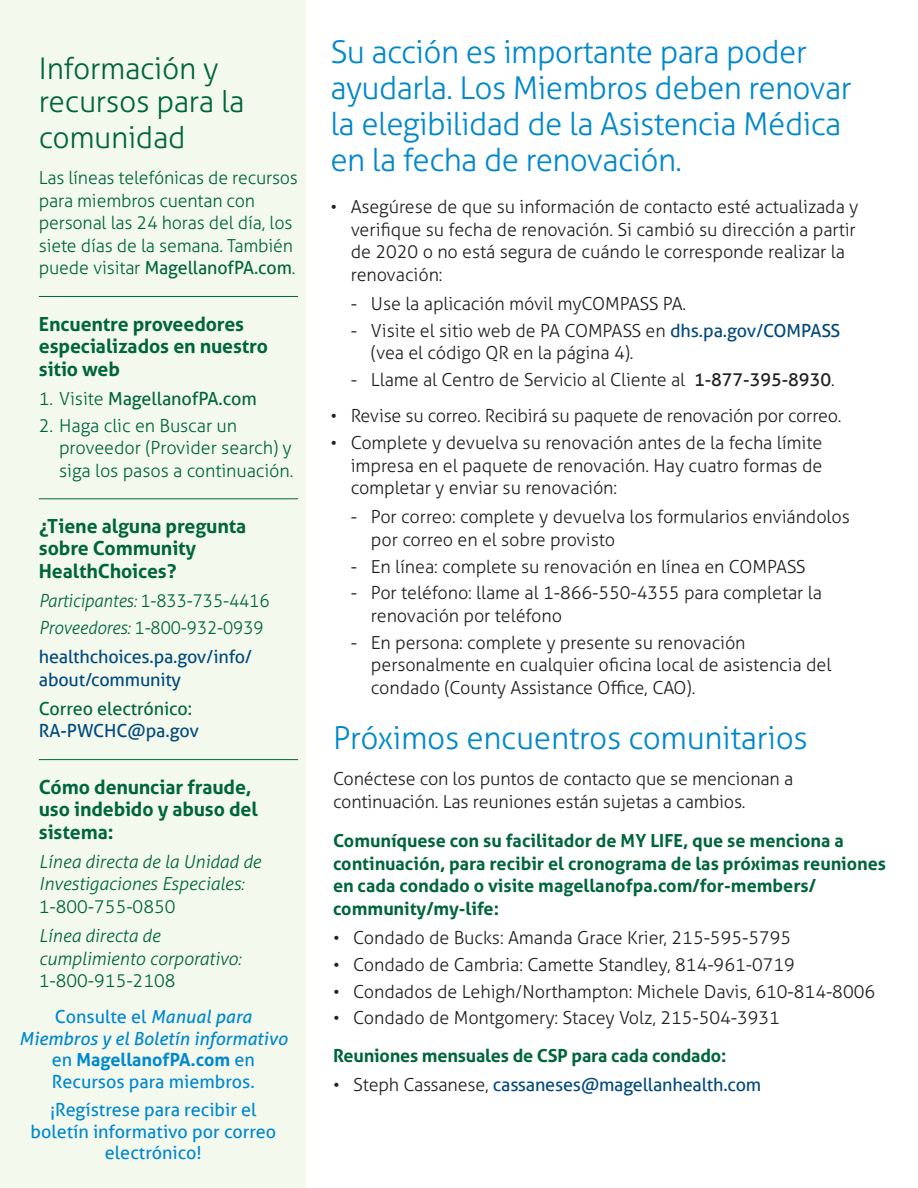
<style>
.page{position:relative;width:918px;height:1188px;background:#fff}
.page>*{position:absolute;margin:0;border:0;box-sizing:border-box;transform-origin:0 0}
.t1{font:300 31.5px/36px "Aller";letter-spacing:-.02em;color:#0088ce}
.t2{font:300 30px/33px "Aller";letter-spacing:-.01em;color:#00653c}
.Green_sidebar_bold{font:700 19.5px/22.5px "Aller";letter-spacing:-.005em;color:#00653c}
.Body_copy{font:300 18px/22.5px "Aller";letter-spacing:-.005em;color:#231f20}
.Subhead{font:700 18px/22.5px "Aller";color:#00653c}
.Body_copy-2{font:300 18px/22.5px "Aller";letter-spacing:-.01em;color:#00653c}
.Footer_URL{font:italic 18px/21.6px "Aller";color:#0088ce;text-align:center}
.Body_copy-3{font:18px/22.5px "Aller";letter-spacing:-.01em;color:#004a7c}
.Bullets{font:italic 300 18px/22.5px "Aller";letter-spacing:-.005em;color:#00653c}
.Footer_URL-2{font:18px/21.6px "Aller";color:#0088ce;text-align:center}
.Body_copy-4{font:18px/22.5px "Aller";letter-spacing:-.005em;color:#00653c}
.Body_copy-5{font:italic 300 18px/22.5px "Aller";letter-spacing:-.005em;color:#00653c}
.Bullets-2{font:italic 300 18px "Aller";letter-spacing:-.005em;color:#00653c;scale:.95 1}
.Bullets-3{font:300 18px "Aller";letter-spacing:-.01em;color:#00653c;scale:.95 1}
.s1{font-weight:400}
.s2{font-weight:300}
.s3{font-style:normal}
.s4{font-style:italic}
.s5{color:#004a7c}
.s6{font-weight:700;font-style:normal}
.s7{font-weight:400;color:#004a7c}
.s8{font-weight:300;color:#231f20}
</style>
<div class="page">
<div style="left:0;top:0;width:306px;height:1188px;background:#f4f9ee"></div>
<hr style="left:39px;top:296px;width:259px;height:1px;background:#00653c">
<hr style="left:39px;top:498px;width:259px;height:1px;background:#00653c">
<hr style="left:39px;top:759px;width:259px;height:1px;background:#00653c">
<p class="t2" style="left:39px;top:52px;width:207px">Información y recursos para la</p>
<p class="t2" style="left:39px;top:121px;width:148px">comunidad</p>
<p class="Body_copy-2" style="left:39px;top:167px;width:261px">Las líneas telefónicas de recursos para miembros cuentan con personal las 24 horas del día, los siete días de la semana. También puede visitar <span class="s1">MagellanofPA.com</span>.</p>
<p class="Green_sidebar_bold" style="left:39px;top:312px;width:231px">Encuentre proveedores especializados en nuestro sitio web</p>
<p class="Body_copy-4" style="left:39px;top:387px;width:219px"><span class="s2">1. Visite</span> MagellanofPA.com</p>
<p class="Body_copy-2" style="left:59px;top:414px;width:236px;text-indent:-20px">2. Haga clic en Buscar un proveedor (Provider search) y siga los pasos a continuación.</p>
<p class="Green_sidebar_bold" style="left:39px;top:515px;width:209px">¿Tiene alguna pregunta sobre Community<br>HealthChoices?</p>
<p class="Bullets-2" style="left:39px;top:589px;width:244px">Participantes: <span class="s3">1-833-735-4416</span></p>
<p class="Bullets-3" style="left:39px;top:616px;width:238px"><span class="s4">Proveedores:</span> 1-800-932-0939</p>
<p class="Body_copy-3" style="left:39px;top:646px;width:215px">healthchoices.pa.gov/info/ about/community</p>
<p class="Body_copy-4" style="left:39px;top:697px;width:162px">Correo electrónico:<br><span class="s5">RA-PWCHC@pa.gov</span></p>
<p class="Green_sidebar_bold" style="left:39px;top:775px;width:220px">Cómo denunciar fraude, uso indebido y abuso del sistema:</p>
<p class="Bullets" style="left:39px;top:850px;width:224px">Línea directa de la Unidad de<br>Investigaciones Especiales:<br><span class="s3">1-800-755-0850</span></p>
<p class="Body_copy-5" style="left:39px;top:924px;width:204px">Línea directa de cumplimiento corporativo:<br><span class="s3">1-800-915-2108</span></p>
<p class="Footer_URL" style="left:19px;top:1006px;width:270px"><span class="s3">Consulte el</span> Manual para<br>Miembros y el Boletín informativo <span class="s3">en</span> <span class="s6">MagellanofPA.com</span> <span class="s3">en<br>Recursos para miembros.</span></p>
<p class="Footer_URL-2" style="left:30px;top:1099px;width:247px">¡Regístrese para recibir el boletín informativo por correo electrónico!</p>
<p class="t1" style="left:330px;top:33px;width:523px">Su acción es importante para poder ayudarla. Los Miembros deben renovar la elegibilidad de la Asistencia Médica en la fecha de renovación.</p>
<p class="Body_copy" style="left:351px;top:196px;width:509px;text-indent:-20px">• Asegúrese de que su información de contacto esté actualizada y verifique su fecha de renovación. Si cambió su dirección a partir de 2020 o no está segura de cuándo le corresponde realizar la renovación:</p>
<p class="Body_copy" style="left:351px;top:292px;width:337px">- Use la aplicación móvil myCOMPASS PA.</p>
<p class="Body_copy" style="left:371px;top:319px;width:471px;text-indent:-20px">- Visite el sitio web de PA COMPASS en <span class="s7">dhs.pa.gov/COMPASS </span>(vea el código QR en la página 4).</p>
<p class="Body_copy" style="left:351px;top:368px;width:486px">- Llame al Centro de Servicio al Cliente al <span class="s1">1-877-395-8930</span>.</p>
<p class="Body_copy" style="left:330px;top:404px;width:512px">• Revise su correo. Recibirá su paquete de renovación por correo.</p>
<p class="Body_copy" style="left:351px;top:431px;width:473px;text-align:justify;text-indent:-20px">• Complete y devuelva su renovación antes de la fecha límite impresa en el paquete de renovación. Hay cuatro formas de completar y enviar su renovación:</p>
<p class="Body_copy" style="left:371px;top:506px;width:480px;text-indent:-20px">- Por correo: complete y devuelva los formularios enviándolos por correo en el sobre provisto</p>
<p class="Body_copy" style="left:351px;top:555px;width:456px">- En línea: complete su renovación en línea en COMPASS</p>
<p class="Body_copy" style="left:371px;top:582px;width:453px;text-indent:-20px">- Por teléfono: llame al 1-866-550-4355 para completar la renovación por teléfono</p>
<p class="Body_copy" style="left:371px;top:631px;width:462px;text-indent:-20px">- En persona: complete y presente su renovación personalmente en cualquier oficina local de asistencia del condado (County Assistance Office, CAO).</p>
<p class="t1" style="left:333px;top:720px;width:476px">Próximos encuentros comunitarios</p>
<p class="Body_copy" style="left:333px;top:768px;width:462px">Conéctese con los puntos de contacto que se mencionan a continuación. Las reuniones están sujetas a cambios.</p>
<p class="Subhead" style="left:333px;top:829px;width:555px">Comuníquese con su facilitador de MY LIFE, que se menciona a continuación, para recibir el cronograma de las próximas reuniones en cada condado o visite magellanofpa.com/for-members/ community/my-life:</p>
<p class="Body_copy" style="left:333px;top:926px;width:460px">• Condado de Bucks: Amanda Grace Krier, 215-595-5795</p>
<p class="Body_copy" style="left:333px;top:953px;width:463px">• Condado de Cambria: Camette Standley, 814-961-0719</p>
<p class="Body_copy" style="left:333px;top:980px;width:544px">• Condados de Lehigh/Northampton: Michele Davis, 610-814-8006</p>
<p class="Body_copy" style="left:333px;top:1007px;width:449px">• Condado de Montgomery: Stacey Volz, 215-504-3931</p>
<p class="Subhead" style="left:333px;top:1044px;width:395px">Reuniones mensuales de CSP para cada condado:</p>
<p class="Body_copy-3" style="left:333px;top:1074px;width:430px"><span class="s8">• Steph Cassanese,</span> cassaneses@magellanhealth.com</p>
</div>
